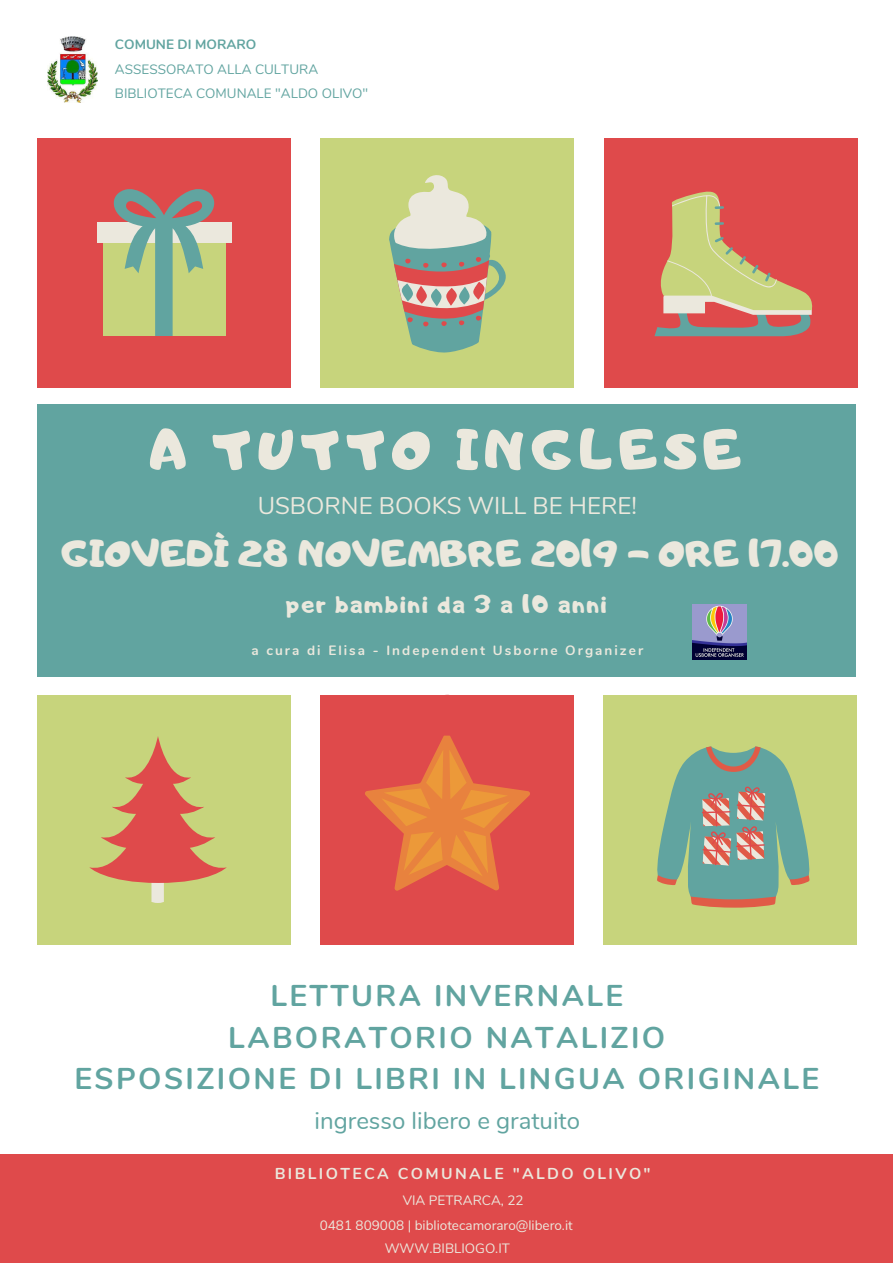
<style>
.page{position:relative;width:893px;height:1263px;background:#fff}
.page>*{position:absolute;margin:0;border:0;box-sizing:border-box;transform-origin:0 0}
.t1{font:54px "Adigiana Toybox";letter-spacing:.105em;color:#ebe8dd}
.t2{font:36px "Adigiana Toybox";color:#ebe8dd}
.t3{font:700 30px/41.6px "Nunito";letter-spacing:.08em;color:#61a4a0;text-align:center}
.t4{font:24px "Nunito";color:#61a4a0}
.t5{font:24px "Nunito";color:#ebe8dd}
.t6{font:24px "Adigiana Toybox";letter-spacing:.07em;color:#ebe8dd}
.t7{font:700 15.75px "Nunito";letter-spacing:.15em;color:#ebe8dd}
.t8{font:13.5px "Nunito";color:#ebe8dd}
.t9{font:13.5px "Nunito";color:#61a4a0}
.t10{font:700 13.5px "Nunito";letter-spacing:.15em;color:#ebe8dd}
.t11{font:700 13.5px "Nunito";color:#61a4a0}
</style>
<div class="page">
<div style="left:38px;top:138px;width:253px;height:250px;background:#df4a4b"></div>
<div style="left:321px;top:138px;width:253px;height:250px;background:#c7d47c"></div>
<div style="left:604px;top:138px;width:253px;height:250px;background:#df4a4b"></div>
<div style="left:37px;top:695px;width:253px;height:250px;background:#c7d47c"></div>
<div style="left:320px;top:695px;width:253px;height:250px;background:#df4a4b"></div>
<div style="left:603px;top:695px;width:253px;height:250px;background:#c7d47c"></div>
<div style="left:37px;top:404px;width:818px;height:273px;background:#61a4a0"></div>
<div style="left:103px;top:231px;width:122px;height:105px;background:#c7d47c"></div>
<div style="left:97px;top:222px;width:134px;height:21px;background:#ebe8dd"></div>
<svg style="left:113px;top:189px;width:102px;height:147px"></svg>
<svg style="left:89px;top:736px;width:138px;height:167px"></svg>
<svg style="left:654px;top:192px;width:158px;height:144px"></svg>
<svg style="left:389px;top:175px;width:117px;height:178px"></svg>
<svg style="left:657px;top:746px;width:152px;height:162px"></svg>
<div style="left:0;top:1154px;width:893px;height:109px;background:#df4a4b"></div>
<img style="left:47px;top:37px;width:50px;height:65px">
<svg style="left:365px;top:735px;width:165px;height:156px"></svg>
<img style="left:693px;top:604px;width:54px;height:55px">
<p class="t11" style="left:115px;top:35px;width:143px">COMUNE DI MORARO</p>
<p class="t9" style="left:115px;top:60px;width:205px">ASSESSORATO ALLA CULTURA</p>
<p class="t9" style="left:115px;top:85px;width:255px">BIBLIOTECA COMUNALE "ALDO OLIVO"</p>
<h1 class="t1" style="left:150px;top:415px;width:594px">A TUTTO INGLESE</h1>
<p class="t5" style="left:258px;top:490px;width:381px">USBORNE BOOKS WILL BE HERE!</p>
<p class="t2" style="left:61px;top:530px;width:779px">GIOVEDÌ 28 NOVEMBRE 2019 - ORE 17.00</p>
<p class="t6" style="left:286px;top:588px;width:322px">per bambini da 3 a 10 anni</p>
<p class="t10" style="left:251px;top:642px;width:393px">a cura di Elisa - Independent Usborne Organizer</p>
<p class="t3" style="left:74px;top:975px;width:746px">LETTURA INVERNALE<br>LABORATORIO NATALIZIO<br>ESPOSIZIONE DI LIBRI IN LINGUA ORIGINALE</p>
<p class="t4" style="left:314px;top:1105px;width:267px">ingresso libero e gratuito</p>
<p class="t7" style="left:275px;top:1163px;width:377px">BIBLIOTECA COMUNALE "ALDO OLIVO"</p>
<p class="t8" style="left:403px;top:1191px;width:122px">VIA PETRARCA, 22</p>
<p class="t8" style="left:385px;top:1239px;width:127px">WWW.BIBLIOGO.IT</p>
<p class="t8" style="left:320px;top:1216px;width:254px">0481 809008 | bibliotecamoraro@libero.it</p>
</div>
